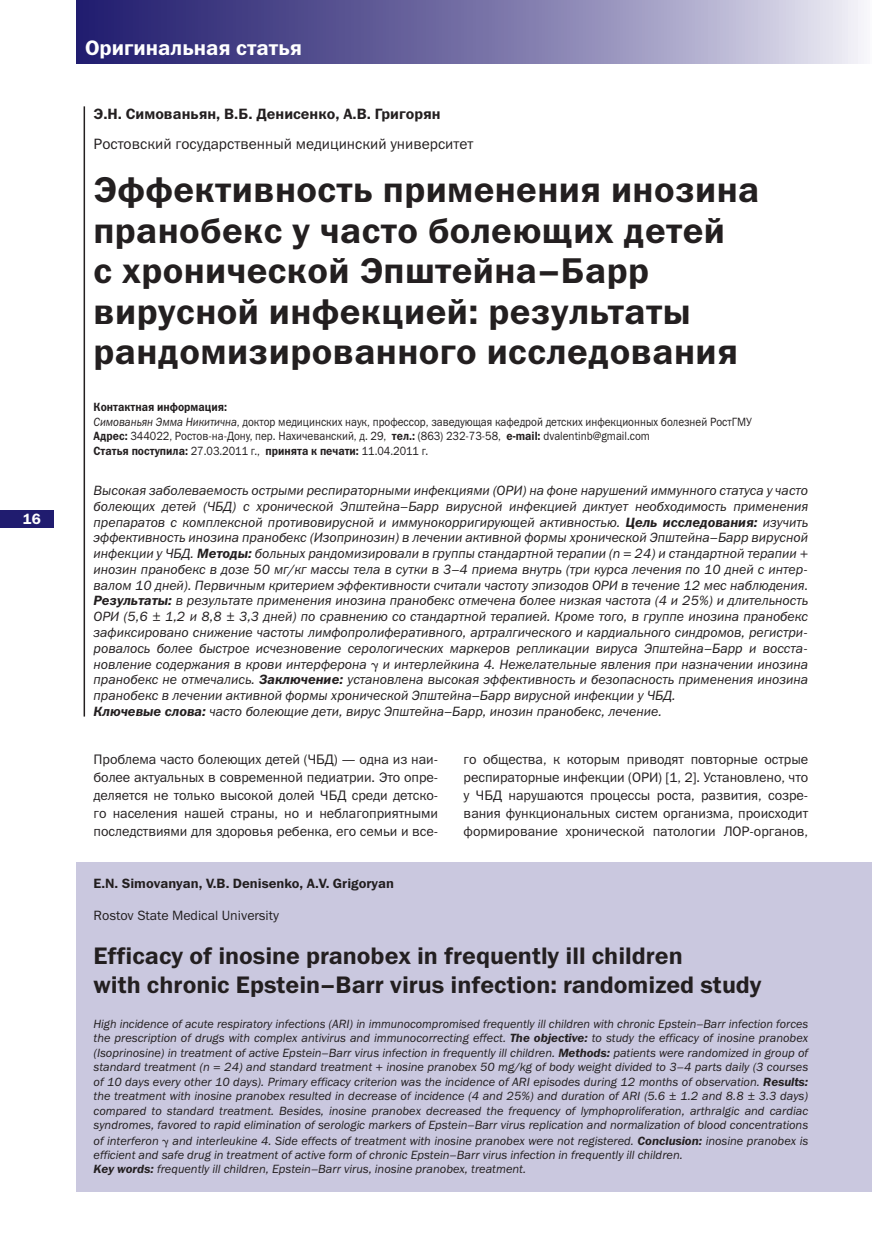
<style>
.page{position:relative;width:872px;height:1234px;background:#fff}
.page>*{position:absolute;margin:0;border:0;box-sizing:border-box;transform-origin:0 0}
.t1{font:36px/40.5px "Franklin Gothic Demi C";letter-spacing:.01em;color:#231f20}
.t2{font:24px/28.8px "Franklin Gothic Demi C";color:#231f20}
.t3{font:21px "Franklin Gothic Demi C";color:#fff}
.t4{font:15px "Franklin Gothic Book C";color:#231f20}
.t5{font:15px "Franklin Gothic Demi C";color:#231f20}
.t6{font:15px "Franklin Gothic Demi C";color:#fff}
.t7{font:13.8px/18px "Franklin Gothic Book C";letter-spacing:-.005em;color:#231f20;text-align:justify}
.t8{font:italic 13.5px/15.8px "Franklin Gothic Book C";color:#231f20}
.t9{font:13.5px "Franklin Gothic Demi C";color:#231f20}
.t10{font:13.5px "Franklin Gothic Book C";color:#231f20}
.t11{font:italic 12px/14.4px "Franklin Gothic Book C";color:#231f20;text-align:justify}
.t12{font:12px/14.4px "Franklin Gothic Book C";color:#231f20;scale:.9 1}
.t13{font:12px "Franklin Gothic Demi C";color:#231f20;scale:.9 1}
.s1{font-style:italic}
.s2{font-family:"Franklin Gothic Demi C"}
.s3{font-family:"Franklin Gothic Book C"}
.s4{font-family:"Mathematical Pi One";font-style:normal}
</style>
<div class="page">
<div style="left:0;top:510px;width:53px;height:17px;background:#201c6f"></div>
<svg style="left:77px;top:0;width:787px;height:64px"></svg>
<hr style="left:84px;top:106px;width:1px;height:610px;background:#231f20">
<div style="left:77px;top:861px;width:794px;height:330px;background:#cac8df"></div>
<p class="t6" style="left:23px;top:514px;width:20px">16</p>
<h3 class="t3" style="left:85px;top:41px;width:218px">Оригинальная статья</h3>
<p class="t5" style="left:94px;top:108px;width:348px">Э.Н. Симованьян, В.Б. Денисенко, А.В. Григорян</p>
<p class="t4" style="left:94px;top:139px;width:381px">Ростовский государственный медицинский университет</p>
<h1 class="t1" style="left:94px;top:173px;width:667px">Эффективность применения инозина пранобекс у часто болеющих детей<br>с хронической Эпштейна–Барр вирусной инфекцией: результаты рандомизированного исследования</h1>
<p class="t13" style="left:94px;top:403px;width:150px">Контактная информация:</p>
<p class="t12" style="left:94px;top:415px;width:733px"><span class="s1">Симованьян Эмма Никитична</span>, доктор медицинских наук, профессор, заведующая кафедрой детских инфекционных болезней РостГМУ<br><span class="s2">Адрес:</span> 344022, Ростов-на-Дону, пер. Нахичеванский, д. 29, <span class="s2">тел.:</span> (863) 232-73-58, <span class="s2">e-mail:</span> dvalentinb@gmail.com</p>
<p class="t13" style="left:94px;top:446px;width:373px">Статья поступила: <span class="s3">27.03.2011 г.,</span> принята к печати: <span class="s3">11.04.2011 г.</span></p>
<p class="t8" style="left:94px;top:483px;width:716px">Высокая заболеваемость острыми респираторными инфекциями (ОРИ) на фоне нарушений иммунного статуса у часто болеющих детей (ЧБД) с хронической Эпштейна–Барр вирусной инфекцией диктует необходимость применения препаратов с комплексной противовирусной и иммунокорригирующей активностью. <span class="s2">Цель исследования:</span> изучить эффективность инозина пранобекс (Изопринозин) в лечении активной формы хронической Эпштейна–Барр вирусной инфекции у ЧБД. <span class="s2">Методы:</span> больных рандомизировали в группы стандартной терапии (n = 24) и стандартной терапии + инозин пранобекс в дозе 50 мг/кг массы тела в сутки в 3–4 приема внутрь (три курса лечения по 10 дней с интер&shy;валом 10 дней). Первичным критерием эффективности считали частоту эпизодов ОРИ в течение 12 мес наблюдения.<br><span class="s2">Результаты:</span> в результате применения инозина пранобекс отмечена более низкая частота (4 и 25%) и длительность ОРИ (5,6 ± 1,2 и 8,8 ± 3,3 дней) по сравнению со стандартной терапией. Кроме того, в группе инозина пранобекс зафиксировано снижение частоты лимфопролиферативного, артралгического и кардиального синдромов, регистри&shy;ровалось более быстрое исчезновение серологических маркеров репликации вируса Эпштейна–Барр и восста&shy;новление содержания в крови интерферона <span class="s4">-</span> и интерлейкина 4. Нежелательные явления при назначении инозина пранобекс не отмечались. <span class="s2">Заключение:</span> установлена высокая эффективность и безопасность применения инозина пранобекс в лечении активной формы хронической Эпштейна–Барр вирусной инфекции у ЧБД.<br><span class="s2">Ключевые слова:</span> часто болеющие дети, вирус Эпштейна–Барр, инозин пранобекс, лечение.</p>
<p class="t7" style="left:94px;top:751px;width:346px">Проблема часто болеющих детей (ЧБД) — одна из наи&shy;более актуальных в современной педиатрии. Это опре&shy;деляется не только высокой долей ЧБД среди детско&shy;го населения нашей страны, но и неблагоприятными последствиями для здоровья ребенка, его семьи и все-</p>
<p class="t7" style="left:463px;top:751px;width:346px">го общества, к которым приводят повторные острые респираторные инфекции (ОРИ) [1, 2]. Установлено, что у ЧБД нарушаются процессы роста, развития, созре&shy;вания функциональных систем организма, происходит формирование хронической патологии ЛОР-органов,</p>
<p class="t9" style="left:94px;top:878px;width:302px">E.N. Simovanyan, V.B. Denisenko, A.V. Grigoryan</p>
<p class="t10" style="left:94px;top:910px;width:187px">Rostov State Medical University</p>
<h2 class="t2" style="left:94px;top:943px;width:669px">Efficacy of inosine pranobex in frequently ill children<br>with chronic Epstein–Barr virus infection: randomized study</h2>
<p class="t11" style="left:94px;top:1017px;width:716px">High incidence of acute respiratory infections (ARI) in immunocompromised frequently ill children with chronic Epstein–Barr infection forces the prescription of drugs with complex antivirus and immunocorrecting effect. <span class="s2">The objective:</span> to study the efficacy of inosine pranobex (Isoprinosine) in treatment of active Epstein–Barr virus infection in frequently ill children. <span class="s2">Methods:</span> patients were randomized in group of standard treatment (n = 24) and standard treatment + inosine pranobex 50 mg/kg of body weight divided to 3–4 parts daily (3 courses of 10 days every other 10 days). Primary efficacy criterion was the incidence of ARI episodes during 12 months of observation. <span class="s2">Results: </span>the treatment with inosine pranobex resulted in decrease of incidence (4 and 25%) and duration of ARI (5.6 ± 1.2 and 8.8 ± 3.3 days) compared to standard treatment. Besides, inosine pranobex decreased the frequency of lymphoproliferation, arthralgic and cardiac syndromes, favored to rapid elimination of serologic markers of Epstein–Barr virus replication and normalization of blood concentrations</p>
<p class="t11" style="left:94px;top:1134px;width:716px;text-align:left">of interferon <span class="s4">-</span> and interleukine 4. Side effects of treatment with inosine pranobex were not registered. <span class="s2">Conclusion:</span> inosine pranobex is efficient and safe drug in treatment of active form of chronic Epstein–Barr virus infection in frequently ill children.<br><span class="s2">Key words:</span> frequently ill children, Epstein–Barr virus, inosine pranobex, treatment.</p>
</div>
